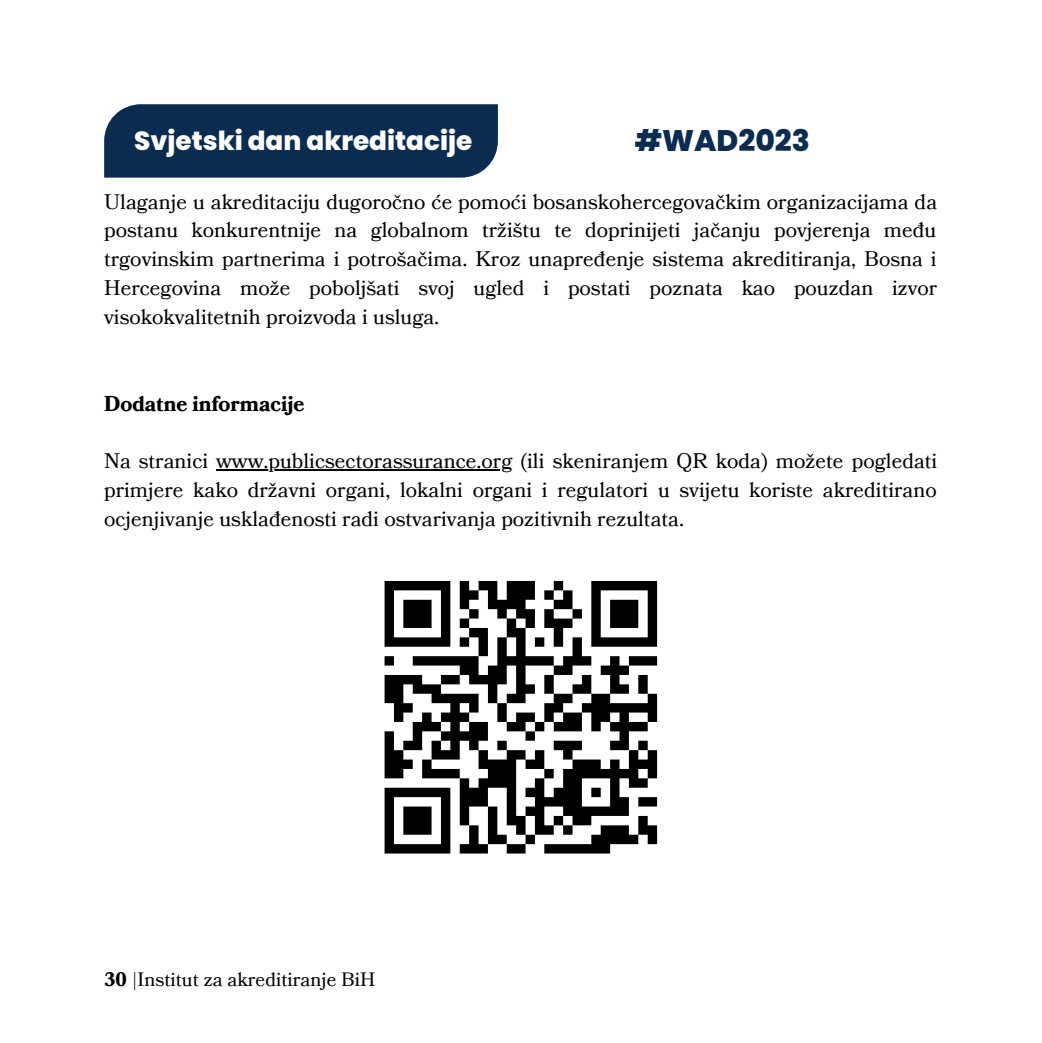
<style>
.page{position:relative;width:1042px;height:1043px;background:#fff}
.page>*{position:absolute;margin:0;border:0;box-sizing:border-box;transform-origin:0 0}
.t1{font:800 29.75px "Poppins";color:#0a2c51}
.t2{font:800 26.25px "Poppins";color:#fcfdfc}
.t3{font:21px/28.9px "Bookmania";color:#000;text-align:justify}
.t4{font:700 21px "Bookmania";color:#000}
.t5{font:19.25px "Bookmania";color:#000}
.s1{font-weight:700}
</style>
<div class="page">
<div style="left:104px;top:104px;width:394px;height:73px;background:#0a2c51"></div>
<hr style="left:216px;top:469px;width:296px;height:2px;background:#000">
<svg style="left:384px;top:581px;width:274px;height:273px"></svg>
<p class="t2" style="left:134px;top:123px;width:339px">Svjetski dan akreditacije</p>
<p class="t1" style="left:634px;top:120px;width:177px">#WAD2023</p>
<p class="t3" style="left:104px;top:188px;width:834px">Ulaganje u akreditaciju dugoročno će pomoći bosanskohercegovačkim organizacijama da postanu konkurentnije na globalnom tržištu te doprinijeti jačanju povjerenja među trgovinskim partnerima i potrošačima. Kroz unapređenje sistema akreditiranja, Bosna i Hercegovina može poboljšati svoj ugled i postati poznata kao pouzdan izvor visokokvalitetnih proizvoda i usluga.</p>
<p class="t4" style="left:104px;top:389px;width:202px">Dodatne informacije</p>
<p class="t3" style="left:104px;top:447px;width:834px">Na stranici www.publicsectorassurance.org (ili skeniranjem QR koda) možete pogledati primjere kako državni organi, lokalni organi i regulatori u svijetu koriste akreditirano ocjenjivanje usklađenosti radi ostvarivanja pozitivnih rezultata.</p>
<p class="t5" style="left:104px;top:965px;width:272px"><span class="s1">30</span> |Institut za akreditiranje BiH</p>
</div>
